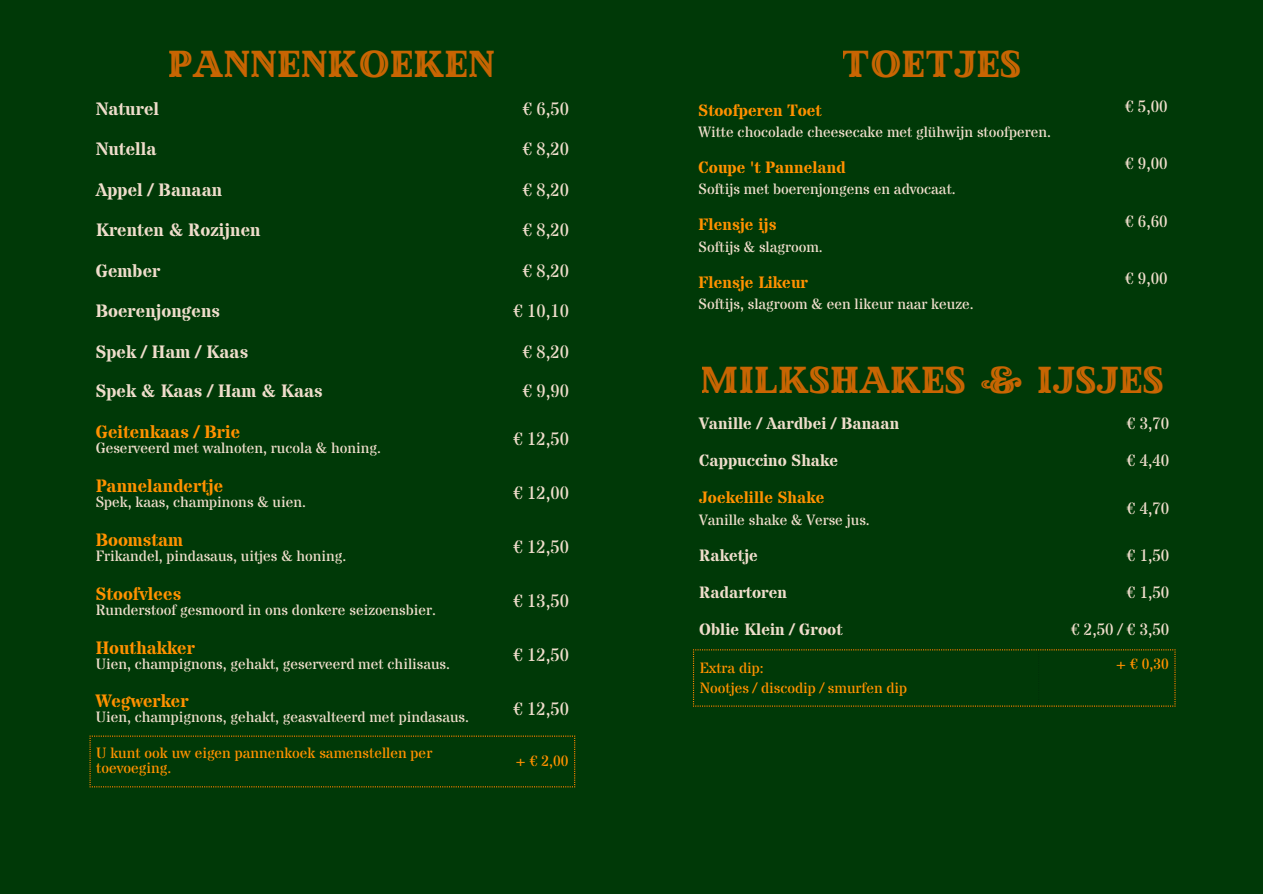
<style>
.page{position:relative;width:1263px;height:894px;background:#fff}
.page>*{position:absolute;margin:0;border:0;box-sizing:border-box;transform-origin:0 0}
.t1{font:37.5px "Made Winter Inline";color:#ea6d02}
.t2{font:700 18px "Stardos Stencil";color:#efddcb}
.t3{font:18px "Stardos Stencil";color:#efddcb}
.t4{font:700 18px "Stardos Stencil";color:#ff9100}
.t5{font:700 16.5px "Stardos Stencil";color:#efddcb}
.t6{font:700 16.5px "Stardos Stencil";color:#ff9100}
.t7{font:16.5px "Stardos Stencil";color:#efddcb}
.t8{font:15px "Stardos Stencil";color:#efddcb}
.t9{font:15px/20.2px "Stardos Stencil";color:#ff9100}
</style>
<div class="page">
<div style="left:0;top:0;width:1263px;height:893px;background:#003907"></div>
<svg style="left:693px;top:649px;width:482px;height:57px"></svg>
<svg style="left:90px;top:735px;width:485px;height:52px"></svg>
<h1 class="t1" style="left:168px;top:41px;width:329px">PANNENKOEKEN</h1>
<p class="t2" style="left:96px;top:97px;width:65px">Naturel</p>
<p class="t3" style="left:523px;top:97px;width:48px">€ 6,50</p>
<p class="t2" style="left:96px;top:137px;width:62px">Nutella</p>
<p class="t3" style="left:523px;top:137px;width:48px">€ 8,20</p>
<p class="t2" style="left:96px;top:178px;width:128px">Appel / Banaan</p>
<p class="t3" style="left:523px;top:178px;width:48px">€ 8,20</p>
<p class="t2" style="left:96px;top:218px;width:167px">Krenten &amp; Rozijnen</p>
<p class="t3" style="left:523px;top:218px;width:48px">€ 8,20</p>
<p class="t2" style="left:96px;top:259px;width:66px">Gember</p>
<p class="t3" style="left:523px;top:259px;width:48px">€ 8,20</p>
<p class="t2" style="left:96px;top:299px;width:126px">Boerenjongens</p>
<p class="t3" style="left:513px;top:299px;width:57px">€ 10,10</p>
<p class="t2" style="left:96px;top:340px;width:154px">Spek / Ham / Kaas</p>
<p class="t3" style="left:523px;top:340px;width:48px">€ 8,20</p>
<p class="t2" style="left:96px;top:380px;width:228px">Spek &amp; Kaas / Ham &amp; Kaas</p>
<p class="t3" style="left:523px;top:380px;width:48px">€ 9,90</p>
<p class="t4" style="left:96px;top:420px;width:146px">Geitenkaas / Brie</p>
<p class="t8" style="left:96px;top:438px;width:287px">Geserveerd met walnoten, rucola &amp; honing.</p>
<p class="t3" style="left:513px;top:427px;width:57px">€ 12,50</p>
<p class="t4" style="left:96px;top:474px;width:129px">Pannelandertje</p>
<p class="t8" style="left:96px;top:492px;width:212px">Spek, kaas, champinons &amp; uien.</p>
<p class="t4" style="left:96px;top:528px;width:89px">Boomstam</p>
<p class="t8" style="left:96px;top:546px;width:252px">Frikandel, pindasaus, uitjes &amp; honing.</p>
<p class="t4" style="left:96px;top:582px;width:87px">Stoofvlees</p>
<p class="t8" style="left:96px;top:600px;width:342px">Runderstoof gesmoord in ons donkere seizoensbier.</p>
<p class="t4" style="left:96px;top:636px;width:101px">Houthakker</p>
<p class="t8" style="left:96px;top:654px;width:356px">Uien, champignons, gehakt, geserveerd met chilisaus.</p>
<p class="t3" style="left:513px;top:481px;width:57px">€ 12,00</p>
<p class="t3" style="left:513px;top:535px;width:57px">€ 12,50</p>
<p class="t3" style="left:513px;top:589px;width:57px">€ 13,50</p>
<p class="t3" style="left:513px;top:643px;width:57px">€ 12,50</p>
<p class="t4" style="left:96px;top:689px;width:95px">Wegwerker</p>
<p class="t8" style="left:96px;top:706px;width:375px">Uien, champignons, gehakt, geasvalteerd met pindasaus.</p>
<p class="t3" style="left:513px;top:697px;width:57px">€ 12,50</p>
<p class="t9" style="left:96px;top:746px;width:337px;line-height:14.5px">U kunt ook uw eigen pannenkoek samenstellen per toevoeging.</p>
<p class="t9" style="left:516px;top:751px;width:54px">+ € 2,00</p>
<h1 class="t1" style="left:842px;top:41px;width:181px">TOETJES</h1>
<p class="t6" style="left:699px;top:100px;width:125px">Stoofperen Toet</p>
<p class="t8" style="left:699px;top:122px;width:354px">Witte chocolade cheesecake met glühwijn stoofperen.</p>
<p class="t7" style="left:1125px;top:96px;width:44px">€ 5,00</p>
<p class="t6" style="left:699px;top:157px;width:149px">Coupe 't Panneland</p>
<p class="t8" style="left:699px;top:180px;width:259px">Softijs met boerenjongens en advocaat.</p>
<p class="t7" style="left:1125px;top:153px;width:44px">€ 9,00</p>
<p class="t6" style="left:699px;top:214px;width:79px">Flensje ijs</p>
<p class="t8" style="left:699px;top:237px;width:126px">Softijs &amp; slagroom.</p>
<p class="t7" style="left:1125px;top:210px;width:44px">€ 6,60</p>
<p class="t6" style="left:699px;top:272px;width:111px">Flensje Likeur</p>
<p class="t8" style="left:699px;top:294px;width:277px">Softijs, slagroom &amp; een likeur naar keuze.</p>
<p class="t7" style="left:1125px;top:268px;width:44px">€ 9,00</p>
<h1 class="t1" style="left:701px;top:357px;width:464px">MILKSHAKES &amp; IJSJES</h1>
<p class="t5" style="left:699px;top:413px;width:202px">Vanille / Aardbei / Banaan</p>
<p class="t7" style="left:1127px;top:413px;width:44px">€ 3,70</p>
<p class="t5" style="left:699px;top:450px;width:141px">Cappuccino Shake</p>
<p class="t7" style="left:1127px;top:450px;width:44px">€ 4,40</p>
<p class="t6" style="left:699px;top:487px;width:127px">Joekelille Shake</p>
<p class="t8" style="left:699px;top:510px;width:172px">Vanille shake &amp; Verse jus.</p>
<p class="t7" style="left:1127px;top:497px;width:44px">€ 4,70</p>
<p class="t5" style="left:699px;top:544px;width:60px">Raketje</p>
<p class="t7" style="left:1127px;top:544px;width:44px">€ 1,50</p>
<p class="t5" style="left:699px;top:582px;width:89px">Radartoren</p>
<p class="t7" style="left:1127px;top:582px;width:44px">€ 1,50</p>
<p class="t5" style="left:699px;top:619px;width:145px">Oblie Klein / Groot</p>
<p class="t7" style="left:1071px;top:619px;width:100px">€ 2,50 / € 3,50</p>
<p class="t9" style="left:700px;top:658px;width:209px">Extra dip:<br>Nootjes / discodip / smurfen dip</p>
<p class="t9" style="left:1116px;top:654px;width:54px">+ € 0,30</p>
</div>
